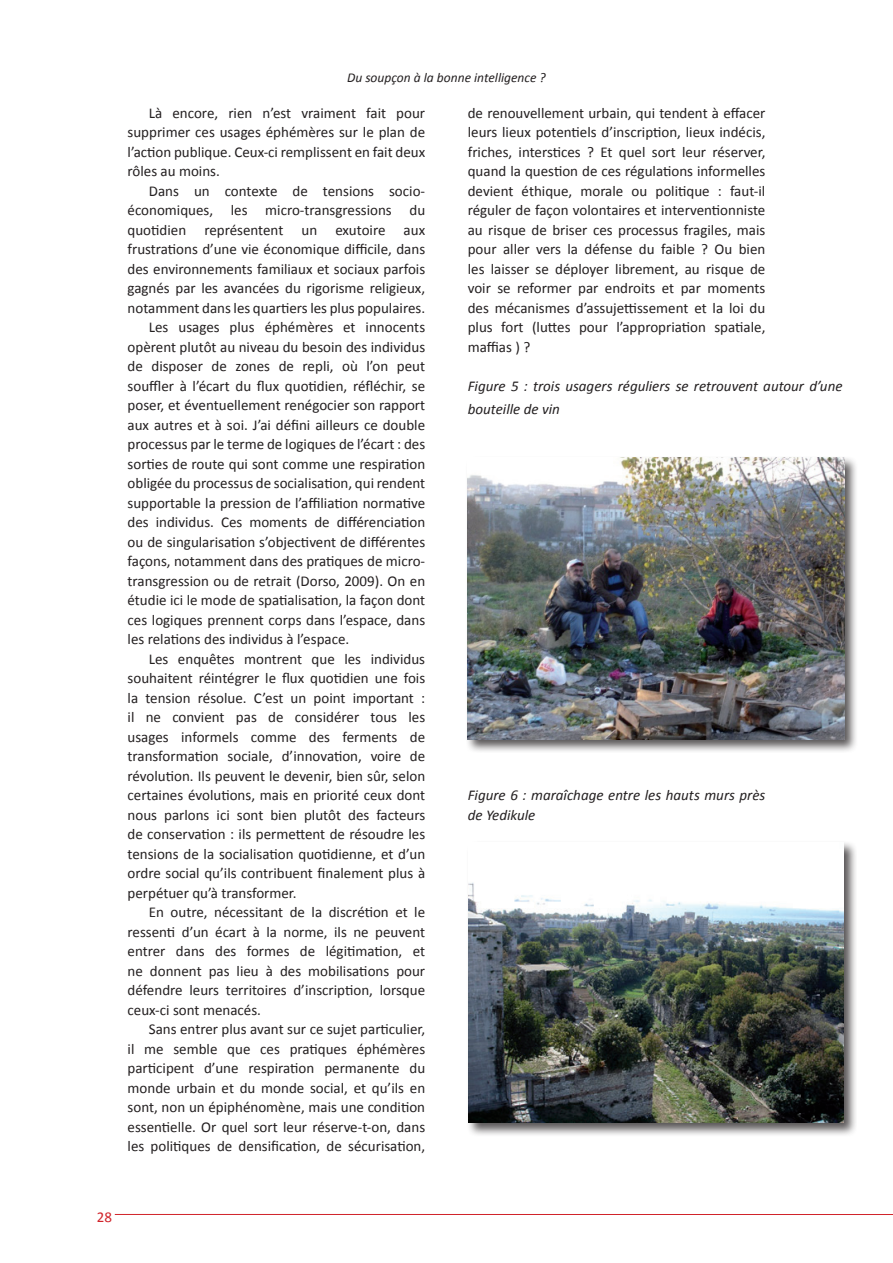
<style>
.page{position:relative;width:893px;height:1263px;background:#fff}
.page>*{position:absolute;margin:0;border:0;box-sizing:border-box;transform-origin:0 0}
.t1{font:15px/19.5px "Calibri";color:#231f20;text-align:justify}
.t2{font:italic 15px/19.5px "Calibri";color:#231f20}
.t3{font:15px "Calibri";color:#d1232a}
.t4{font:italic 13.5px "Calibri";color:#231f20}
</style>
<div class="page">
<hr style="left:115px;top:1214px;width:778px;height:1px;background:#d1232a">
<div style="left:465px;top:456px;width:393px;height:297px;background:#231f20;opacity:.75"></div>
<img style="left:468px;top:458px;width:376px;height:281px">
<div style="left:466px;top:840px;width:391px;height:297px;background:#231f20;opacity:.75"></div>
<img style="left:468px;top:842px;width:375px;height:281px">
<p class="t4" style="left:347px;top:68px;width:200px">Du soupçon à la bonne intelligence ?</p>
<p class="t1" style="left:128px;top:103px;width:299px;text-indent:21px">Là encore, rien n’est vraiment fait pour supprimer ces usages éphémères sur le plan de l’action publique. Ceux-ci remplissent en fait deux rôles au moins.</p>
<p class="t1" style="left:149px;top:181px;width:278px">Dans un contexte de tensions socio-</p>
<p class="t1" style="left:128px;top:200px;width:299px">économiques, les micro-transgressions du</p>
<p class="t1" style="left:128px;top:220px;width:299px">quotidien représentent un exutoire aux</p>
<p class="t1" style="left:128px;top:239px;width:299px">frustrations d’une vie économique difficile, dans</p>
<p class="t1" style="left:128px;top:259px;width:299px">des environnements familiaux et sociaux parfois</p>
<p class="t1" style="left:128px;top:278px;width:299px">gagnés par les avancées du rigorisme religieux,</p>
<p class="t1" style="left:128px;top:298px;width:299px">notamment dans les quartiers les plus populaires.</p>
<p class="t1" style="left:149px;top:317px;width:278px">Les usages plus éphémères et innocents</p>
<p class="t1" style="left:128px;top:337px;width:299px">opèrent plutôt au niveau du besoin des individus</p>
<p class="t1" style="left:128px;top:356px;width:299px">de disposer de zones de repli, où l’on peut</p>
<p class="t1" style="left:128px;top:376px;width:299px">souffler à l’écart du flux quotidien, réfléchir, se</p>
<p class="t1" style="left:128px;top:395px;width:299px">poser, et éventuellement renégocier son rapport</p>
<p class="t1" style="left:128px;top:415px;width:299px">aux autres et à soi. J’ai défini ailleurs ce double</p>
<p class="t1" style="left:128px;top:434px;width:299px">processus par le terme de logiques de l’écart : des</p>
<p class="t1" style="left:128px;top:454px;width:299px">sorties de route qui sont comme une respiration</p>
<p class="t1" style="left:128px;top:473px;width:299px">obligée du processus de socialisation, qui rendent</p>
<p class="t1" style="left:128px;top:493px;width:299px">supportable la pression de l’affiliation normative</p>
<p class="t1" style="left:128px;top:512px;width:299px">des individus. Ces moments de différenciation</p>
<p class="t1" style="left:128px;top:532px;width:299px">ou de singularisation s’objectivent de différentes</p>
<p class="t1" style="left:128px;top:551px;width:299px">façons, notamment dans des pratiques de micro-</p>
<p class="t1" style="left:128px;top:571px;width:299px">transgression ou de retrait (Dorso, 2009). On en</p>
<p class="t1" style="left:128px;top:590px;width:299px">étudie ici le mode de spatialisation, la façon dont</p>
<p class="t1" style="left:128px;top:610px;width:299px">ces logiques prennent corps dans l’espace, dans</p>
<p class="t1" style="left:128px;top:629px;width:223px">les relations des individus à l’espace.</p>
<p class="t1" style="left:149px;top:649px;width:278px">Les enquêtes montrent que les individus</p>
<p class="t1" style="left:128px;top:668px;width:299px">souhaitent réintégrer le flux quotidien une fois</p>
<p class="t1" style="left:128px;top:688px;width:299px">la tension résolue. C’est un point important :</p>
<p class="t1" style="left:128px;top:707px;width:299px">il ne convient pas de considérer tous les</p>
<p class="t1" style="left:128px;top:727px;width:299px">usages informels comme des ferments de</p>
<p class="t1" style="left:128px;top:746px;width:299px">transformation sociale, d’innovation, voire de</p>
<p class="t1" style="left:128px;top:766px;width:299px">révolution. Ils peuvent le devenir, bien sûr, selon</p>
<p class="t1" style="left:128px;top:785px;width:299px">certaines évolutions, mais en priorité ceux dont</p>
<p class="t1" style="left:128px;top:805px;width:299px">nous parlons ici sont bien plutôt des facteurs</p>
<p class="t1" style="left:128px;top:824px;width:299px">de conservation : ils permettent de résoudre les</p>
<p class="t1" style="left:128px;top:844px;width:299px">tensions de la socialisation quotidienne, et d’un</p>
<p class="t1" style="left:128px;top:863px;width:299px">ordre social qu’ils contribuent finalement plus à</p>
<p class="t1" style="left:128px;top:883px;width:170px">perpétuer qu’à transformer.</p>
<p class="t1" style="left:149px;top:902px;width:278px">En outre, nécessitant de la discrétion et le</p>
<p class="t1" style="left:128px;top:922px;width:299px">ressenti d’un écart à la norme, ils ne peuvent</p>
<p class="t1" style="left:128px;top:941px;width:299px">entrer dans des formes de légitimation, et</p>
<p class="t1" style="left:128px;top:961px;width:299px">ne donnent pas lieu à des mobilisations pour</p>
<p class="t1" style="left:128px;top:980px;width:299px">défendre leurs territoires d’inscription, lorsque</p>
<p class="t1" style="left:128px;top:1000px;width:135px">ceux-ci sont menacés.</p>
<p class="t1" style="left:149px;top:1019px;width:278px">Sans entrer plus avant sur ce sujet particulier,</p>
<p class="t1" style="left:128px;top:1039px;width:299px">il me semble que ces pratiques éphémères</p>
<p class="t1" style="left:128px;top:1058px;width:299px">participent d’une respiration permanente du</p>
<p class="t1" style="left:128px;top:1078px;width:299px">monde urbain et du monde social, et qu’ils en</p>
<p class="t1" style="left:128px;top:1097px;width:299px">sont, non un épiphénomène, mais une condition</p>
<p class="t1" style="left:128px;top:1117px;width:299px">essentielle. Or quel sort leur réserve-t-on, dans</p>
<p class="t1" style="left:128px;top:1136px;width:299px">les politiques de densification, de sécurisation,</p>
<p class="t1" style="left:468px;top:103px;width:299px">de renouvellement urbain, qui tendent à effacer leurs lieux potentiels d’inscription, lieux indécis, friches, interstices ? Et quel sort leur réserver, quand la question de ces régulations informelles devient éthique, morale ou politique : faut-il réguler de façon volontaires et interventionniste au risque de briser ces processus fragiles, mais pour aller vers la défense du faible ? Ou bien les laisser se déployer librement, au risque de voir se reformer par endroits et par moments des mécanismes d’assujettissement et la loi du plus fort (luttes pour l’appropriation spatiale, maffias ) ?</p>
<p class="t2" style="left:468px;top:374px;width:376px;line-height:22.5px">Figure 5 : trois usagers réguliers se retrouvent autour d’une bouteille de vin</p>
<p class="t2" style="left:468px;top:785px;width:299px">Figure 6 : maraîchage entre les hauts murs près de Yedikule</p>
<p class="t3" style="left:97px;top:1207px;width:17px">28</p>
</div>
